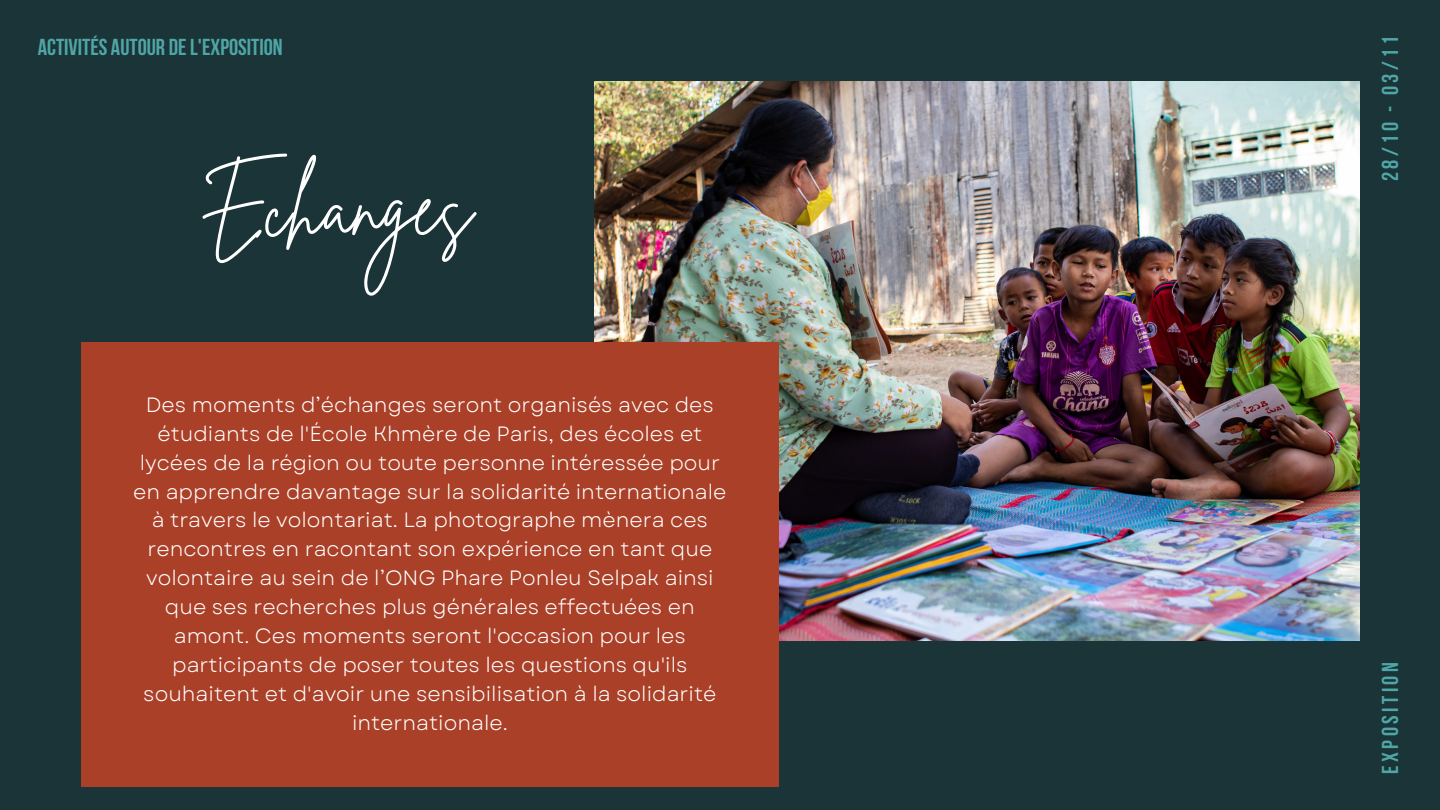
<style>
.page{position:relative;width:1440px;height:810px;background:#1a3438}
.page>*{position:absolute;margin:0;border:0;box-sizing:border-box;transform-origin:0 0}
.t1{font:80px "Brittany Signature";color:#fff}
.t2{font:700 23px "Bebas Neue";color:#50a6a6}
.t3{font:700 23px "Bebas Neue";letter-spacing:.15em;color:#50a6a6}
.t4{font:20.7px/29px "Garet";color:#fff;text-align:center}
</style>
<div class="page">
<img style="left:594px;top:81px;width:765px;height:559px">
<div style="left:81px;top:343px;width:697px;height:444px;background:#ab4028"></div>
<p class="t2" style="left:38px;top:38px;width:246px">ACTIVITÉSAUTOURDEL'EXPOSITION</p>
<p class="t1" style="left:200px;top:155px;width:274px">Echanges</p>
<p class="t4" style="left:133px;top:390px;width:595px">Des moments d’échanges seront organisés avec des étudiants de l'École Khmère de Paris, des écoles et lycées de la région ou toute personne intéressée pour en apprendre davantage sur la solidarité internationale à travers le volontariat. La photographe mènera ces rencontres en racontant son expérience en tant que volontaire au sein de l’ONG Phare Ponleu Selpak ainsi que ses recherches plus générales effectuées en amont. Ces moments seront l'occasion pour les participants de poser toutes les questions qu'ils souhaitent et d'avoir une sensibilisation à la solidarité internationale.</p>
<p class="t2" style="left:1381px;top:181px;width:146px;rotate:-90deg">28/10 - 03/11</p>
<p class="t3" style="left:1381px;top:774px;width:113px;rotate:-90deg">EXPOSITION</p>
</div>
